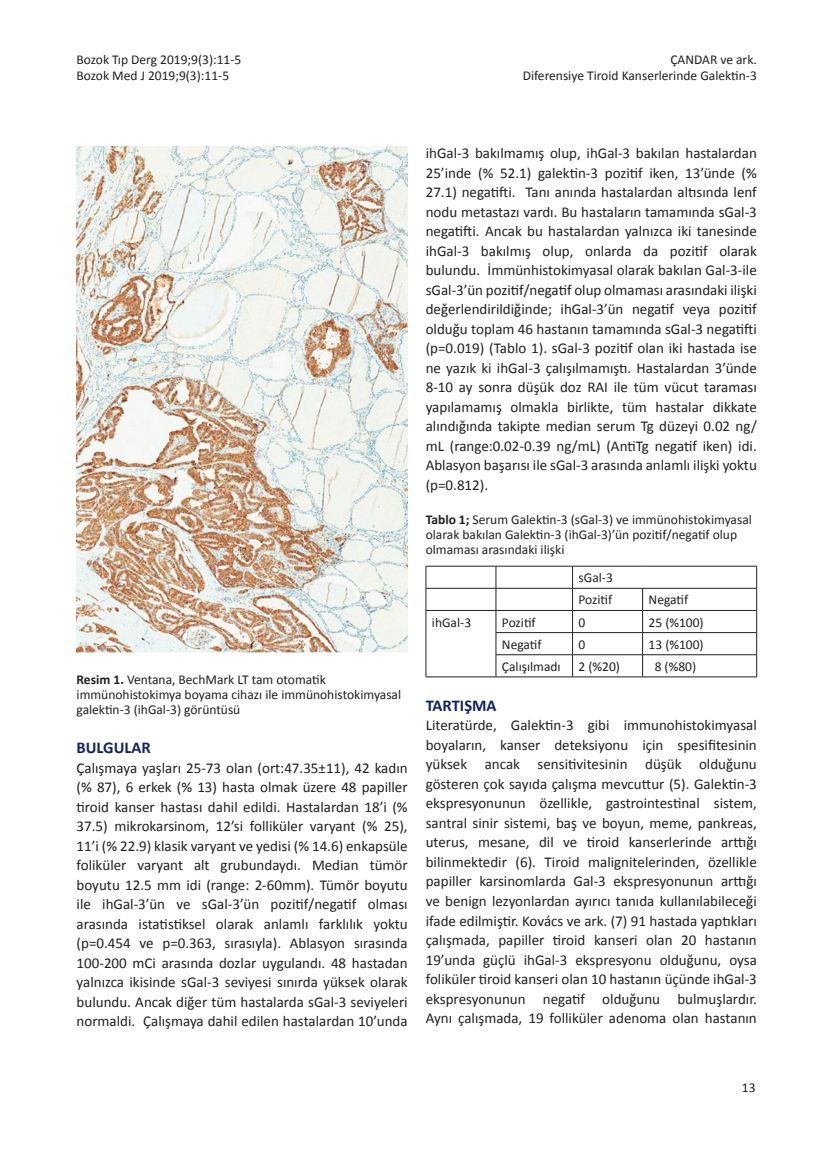
<style>
.page{position:relative;width:834px;height:1149px;background:#fff}
.page>*{position:absolute;margin:0;border:0;box-sizing:border-box;transform-origin:0 0}
.BAŞLIK{font:700 16.5px "Calibri";color:#122463}
.t1{font:15px/19.5px "Calibri";color:#231f20;text-align:justify}
.TABLO{font:13.5px/15px "Calibri";color:#231f20}
.s1{font-weight:700}
</style>
<div class="page">
<img style="left:77px;top:147px;width:330px;height:505px">
<hr style="left:425px;top:565px;width:71px;height:1px;background:#231f20">
<hr style="left:496px;top:565px;width:76px;height:1px;background:#231f20">
<hr style="left:572px;top:565px;width:70px;height:1px;background:#231f20">
<hr style="left:642px;top:565px;width:114px;height:1px;background:#231f20">
<hr style="left:425px;top:588px;width:71px;height:1px;background:#231f20">
<hr style="left:496px;top:588px;width:76px;height:1px;background:#231f20">
<hr style="left:572px;top:588px;width:70px;height:1px;background:#231f20">
<hr style="left:642px;top:588px;width:114px;height:1px;background:#231f20">
<hr style="left:425px;top:610px;width:71px;height:1px;background:#231f20">
<svg style="left:425px;top:566px;width:1px;height:110px"></svg>
<hr style="left:425px;top:676px;width:71px;height:1px;background:#231f20">
<hr style="left:496px;top:610px;width:76px;height:1px;background:#231f20">
<hr style="left:572px;top:610px;width:70px;height:1px;background:#231f20">
<hr style="left:642px;top:610px;width:114px;height:1px;background:#231f20">
<hr style="left:495px;top:632px;width:77px;height:1px;background:#231f20">
<hr style="left:572px;top:632px;width:70px;height:1px;background:#231f20">
<hr style="left:642px;top:632px;width:114px;height:1px;background:#231f20">
<hr style="left:495px;top:654px;width:77px;height:1px;background:#231f20">
<svg style="left:495px;top:566px;width:1px;height:110px"></svg>
<hr style="left:572px;top:654px;width:70px;height:1px;background:#231f20">
<svg style="left:572px;top:566px;width:1px;height:110px"></svg>
<hr style="left:642px;top:654px;width:114px;height:1px;background:#231f20">
<svg style="left:642px;top:588px;width:1px;height:88px"></svg>
<svg style="left:756px;top:566px;width:1px;height:110px"></svg>
<hr style="left:496px;top:676px;width:76px;height:1px;background:#231f20">
<hr style="left:572px;top:676px;width:70px;height:1px;background:#231f20">
<hr style="left:642px;top:676px;width:114px;height:1px;background:#231f20">
<p class="TABLO" style="left:77px;top:52px;width:166px">Bozok Tıp Derg 2019;9(3):11-5</p>
<p class="TABLO" style="left:77px;top:68px;width:154px">Bozok Med J 2019;9(3):11-5</p>
<p class="TABLO" style="left:670px;top:52px;width:88px">ÇANDAR ve ark.</p>
<p class="TABLO" style="left:522px;top:68px;width:235px">Diferensiye Tiroid Kanserlerinde Galektin-3</p>
<p class="TABLO" style="left:77px;top:670px;width:326px"><span class="s1">Resim 1.</span> Ventana, BechMark LT tam otomatik<br>immü nohistokimya boyama cihazı ile immünohistokimyasal galektin-3 (ihGal-3) görüntüsü</p>
<p class="BAŞLIK" style="left:77px;top:737px;width:76px">BULGULAR</p>
<p class="t1" style="left:77px;top:757px;width:332px">Çalışmaya yaşları 25-73 olan (ort:47.35±11), 42 kadın (% 87), 6 erkek (% 13) hasta olmak üzere 48 papiller tiroid kanser hastası dahil edildi. Hastalardan 18’i (% 37.5) mikrokarsinom, 12’si folliküler varyant (% 25), 11’i (% 22.9) klasik varyant ve yedisi (% 14.6) enkapsüle foliküler varyant alt grubundaydı. Median tümör boyutu 12.5 mm idi (range: 2-60mm). Tümör boyutu ile ihGal-3’ün ve sGal-3’ün pozitif/negatif olması arasında istatistiksel olarak anlamlı farklılık yoktu (p=0.454 ve p=0.363, sırasıyla). Ablasyon sırasında 100-200 mCi arasında dozlar uygulandı. 48 hastadan yalnızca ikisinde sGal-3 seviyesi sınırda yüksek olarak bulundu. Ancak diğer tüm hastalarda sGal-3 seviyeleri normaldi. Çalışmaya dahil edilen hastalardan 10’unda</p>
<p class="t1" style="left:425px;top:143px;width:332px">ihGal-3 bakılmamış olup, ihGal-3 bakılan hastalardan 25’inde (% 52.1) galektin-3 pozitif iken, 13’ünde (% 27.1) negatifti. Tanı anında hastalardan altısında lenf nodu metastazı vardı. Bu hastaların tamamında sGal-3 negatifti. Ancak bu hastalardan yalnızca iki tanesinde ihGal-3 bakılmış olup, onlarda da pozitif olarak bulundu. İmmünhistokimyasal olarak bakılan Gal-3-ile sGal-3’ün pozitif/negatif olup olmaması arasındaki ilişki değerlendirildiğinde; ihGal-3’ün negatif veya pozitif olduğu toplam 46 hastanın tamamında sGal-3 negatifti (p=0.019) (Tablo 1). sGal-3 pozitif olan iki hastada ise ne yazık ki ihGal-3 çalışılmamıştı. Hastalardan 3’ünde 8-10 ay sonra düşük doz RAI ile tüm vücut taraması yapılamamış olmakla birlikte, tüm hastalar dikkate alındığında takipte median serum Tg düzeyi 0.02 ng/ mL (range:0.02-0.39 ng/mL) (AntiTg negatif iken) idi.<br>Ablasyon başarısı ile sGal-3 arasında anlamlı ilişki yoktu (p=0.812).</p>
<p class="TABLO" style="left:425px;top:511px;width:327px"><span class="s1">Tablo 1;</span> Serum Galektin-3 (sGal-3) ve immünohistokimyasal</p>
<p class="TABLO" style="left:425px;top:526px;width:313px">olarak bakılan Galektin-3 (ihGal-3)’ün pozitif/negatif olup olmaması arasındaki ilişki</p>
<p class="TABLO" style="left:578px;top:569px;width:36px">sGal-3</p>
<p class="TABLO" style="left:578px;top:591px;width:35px">Pozitif</p>
<p class="TABLO" style="left:648px;top:591px;width:41px">Negatif</p>
<p class="TABLO" style="left:432px;top:613px;width:41px">ihGal-3</p>
<p class="TABLO" style="left:502px;top:613px;width:35px">Pozitif</p>
<p class="TABLO" style="left:578px;top:613px;width:8px">0</p>
<p class="TABLO" style="left:648px;top:613px;width:57px">25 (%100)</p>
<p class="TABLO" style="left:502px;top:636px;width:41px">Negatif</p>
<p class="TABLO" style="left:578px;top:636px;width:8px">0</p>
<p class="TABLO" style="left:648px;top:636px;width:57px">13 (%100)</p>
<p class="TABLO" style="left:502px;top:658px;width:60px">Çalışılmadı</p>
<p class="TABLO" style="left:578px;top:658px;width:43px">2 (%20)</p>
<p class="TABLO" style="left:654px;top:658px;width:43px">8 (%80)</p>
<p class="BAŞLIK" style="left:425px;top:695px;width:72px">TARTIŞMA</p>
<p class="t1" style="left:425px;top:714px;width:332px">Literatürde, Galektin-3 gibi immunohistokimyasal boyaların, kanser deteksiyonu için spesifitesinin yüksek ancak sensitivitesinin düşük olduğunu gösteren çok sayıda çalışma mevcuttur (5). Galektin-3 ekspresyonunun özellikle, gastrointestinal sistem, santral sinir sistemi, baş ve boyun, meme, pankreas, uterus, mesane, dil ve tiroid kanserlerinde arttığı bilinmektedir (6). Tiroid malignitelerinden, özellikle papiller karsinomlarda Gal-3 ekspresyonunun arttığı ve benign lezyonlardan ayırıcı tanıda kullanılabileceği ifade edilmiştir. Kovács ve ark. (7) 91 hastada yaptıkları çalışmada, papiller tiroid kanseri olan 20 hastanın 19’unda güçlü ihGal-3 ekspresyonu olduğunu, oysa foliküler tiroid kanseri olan 10 hastanın üçünde ihGal-3 ekspresyonunun negatif olduğunu bulmuşlardır.<br>Aynı çalışmada, 19 folliküler adenoma olan hastanın</p>
<p class="TABLO" style="left:741px;top:1079px;width:15px">13</p>
</div>
